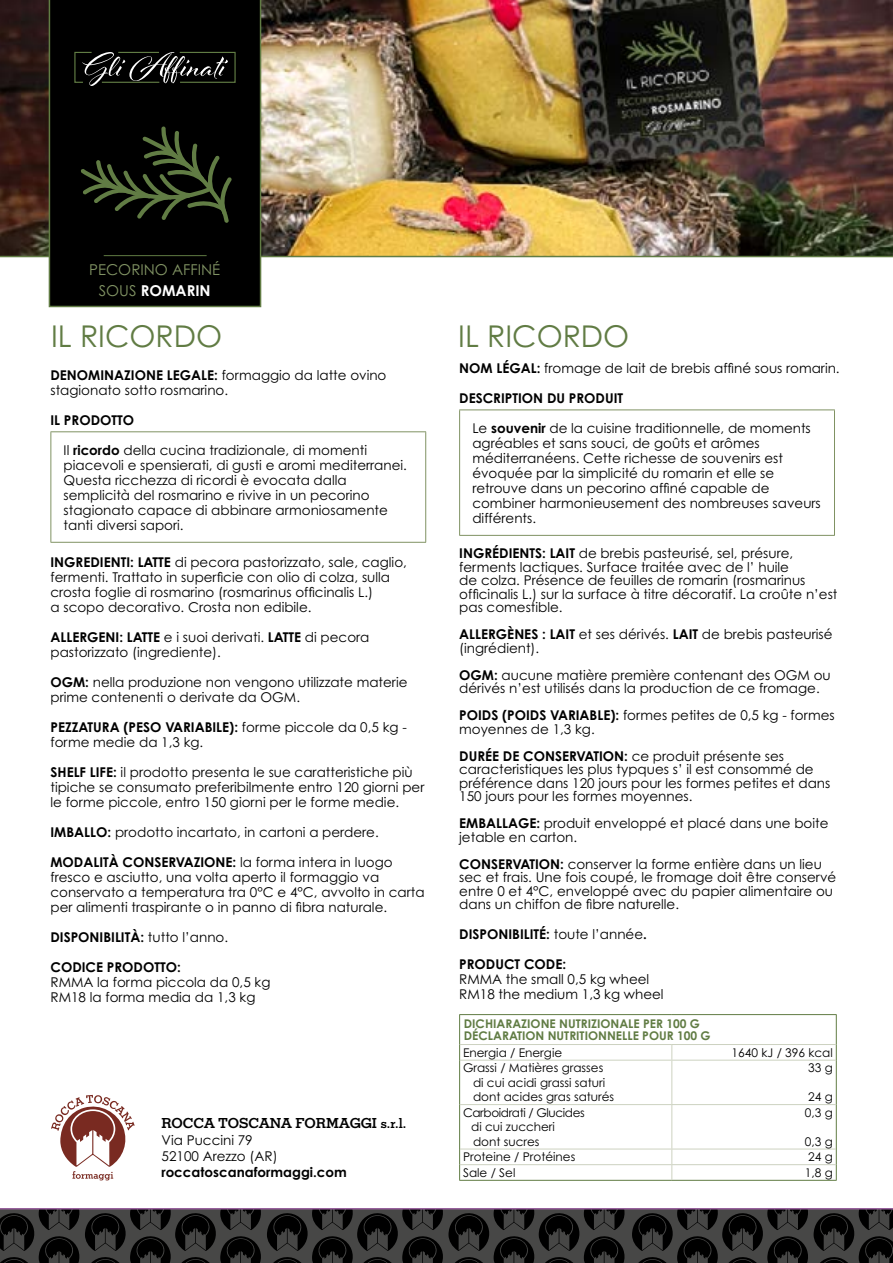
<style>
.page{position:relative;width:893px;height:1263px;background:#fff}
.page>*{position:absolute;margin:0;border:0;box-sizing:border-box;transform-origin:0 0}
.t1{font:30px "Century Gothic Std";color:#617c44}
.t2{font:500 15px "Stymie";color:#000}
.t3{font:15px/21px "Century Gothic Std";color:#809263;text-align:center}
.t4{font:13.5px/15px "Century Gothic Std";color:#000}
.t5{font:700 13.5px "Century Gothic Std";color:#000}
.t6{font:12px/14.4px "Century Gothic Std";color:#000}
.t7{font:700 12px/12px "Century Gothic Std";color:#617c44}
.s1{font-weight:700;color:#fff}
.s2{font-weight:700}
.s3{font-weight:400}
</style>
<div class="page">
<img style="left:0;top:0;width:893px;height:257px">
<div style="left:49px;top:0;width:212px;height:307px;background:#000"></div>
<div style="left:179px;top:52px;width:57px;height:31px;border:1px solid #617c44"></div>
<svg style="left:74px;top:51px;width:154px;height:35px;background:#292b28"></svg>
<hr style="left:50px;top:431px;width:376px;height:1px;background:#809263">
<hr style="left:50px;top:432px;width:1px;height:110px;background:#809263">
<hr style="left:425px;top:432px;width:1px;height:110px;background:#809263">
<hr style="left:50px;top:542px;width:376px;height:1px;background:#809263">
<hr style="left:459px;top:409px;width:376px;height:1px;background:#809263">
<hr style="left:459px;top:410px;width:1px;height:125px;background:#809263">
<hr style="left:834px;top:410px;width:1px;height:125px;background:#809263">
<hr style="left:459px;top:535px;width:376px;height:1px;background:#809263">
<svg style="left:460px;top:1045px;width:376px;height:50px"></svg>
<hr style="left:459px;top:1014px;width:213px;height:1px;background:#617c44">
<hr style="left:672px;top:1014px;width:165px;height:1px;background:#617c44">
<svg style="left:459px;top:1015px;width:1px;height:45px"></svg>
<svg style="left:836px;top:1015px;width:1px;height:45px"></svg>
<hr style="left:459px;top:1060px;width:1px;height:44px;background:#617c44">
<hr style="left:836px;top:1060px;width:1px;height:44px;background:#617c44">
<hr style="left:460px;top:1044px;width:212px;height:1px;background:#cdd2c0">
<hr style="left:672px;top:1044px;width:164px;height:1px;background:#cdd2c0">
<svg style="left:671px;top:1045px;width:1px;height:15px"></svg>
<hr style="left:460px;top:1060px;width:212px;height:1px;background:#cdd2c0">
<hr style="left:672px;top:1060px;width:164px;height:1px;background:#cdd2c0">
<hr style="left:671px;top:1060px;width:1px;height:44px;background:#cdd2c0">
<svg style="left:0;top:1095px;width:893px;height:168px"></svg>
<hr style="left:104px;top:255px;width:103px;height:1px;background:#617c44">
<svg style="left:81px;top:126px;width:151px;height:97px;background:#151c0f"></svg>
<p class="t3" style="left:89px;top:259px;width:133px">PECORINO AFFINÉ<br>SOUS <span class="s1">ROMARIN</span></p>
<h1 class="t1" style="left:51px;top:318px;width:173px">IL RICORDO</h1>
<h1 class="t1" style="left:458px;top:318px;width:173px">IL RICORDO</h1>
<p class="t4" style="left:50px;top:368px;width:337px"><span class="s2">DENOMINAZIONE LEGALE:</span> formaggio da latte ovino stagionato sotto rosmarino.</p>
<p class="t4" style="left:64px;top:406px;width:305px;line-height:29.1px;text-indent:-13px"><span class="s2">IL PRODOTTO<br></span>Il <span class="s2">ricordo</span> della cucina tradizionale, di momenti</p>
<p class="t4" style="left:64px;top:457px;width:345px">piacevoli e spensierati, di gusti e aromi mediterranei.<br>Questa ricchezza di ricordi è evocata dalla semplicità del rosmarino e rivive in un pecorino stagionato capace di abbinare armoniosamente tanti diversi sapori.</p>
<p class="t4" style="left:50px;top:554px;width:358px"><span class="s2">INGREDIENTI: LATTE</span> di pecora pastorizzato, sale, caglio, fermenti. Trattato in superficie con olio di colza, sulla crosta foglie di rosmarino (rosmarinus officinalis L.)<br>a scopo decorativo. Crosta non edibile.</p>
<p class="t4" style="left:50px;top:629px;width:320px"><span class="s2">ALLERGENI: LATTE</span> e i suoi derivati. <span class="s2">LATTE</span> di pecora pastorizzato (ingrediente).</p>
<p class="t4" style="left:50px;top:674px;width:358px"><span class="s2">OGM:</span> nella produzione non vengono utilizzate materie prime contenenti o derivate da OGM.</p>
<p class="t4" style="left:50px;top:719px;width:358px"><span class="s2">PEZZATURA (PESO VARIABILE):</span> forme piccole da 0,5 kg - forme medie da 1,3 kg.</p>
<p class="t4" style="left:50px;top:764px;width:375px"><span class="s2">SHELF LIFE:</span> il prodotto presenta le sue caratteristiche più tipiche se consumato preferibilmente entro 120 giorni per le forme piccole, entro 150 giorni per le forme medie.</p>
<p class="t4" style="left:50px;top:824px;width:330px"><span class="s2">IMBALLO:</span> prodotto incartato, in cartoni a perdere.</p>
<p class="t4" style="left:50px;top:854px;width:376px"><span class="s2">MODALITÀ CONSERVAZIONE:</span> la forma intera in luogo fresco e asciutto, una volta aperto il formaggio va conservato a temperatura tra 0°C e 4°C, avvolto in carta per alimenti traspirante o in panno di fibra naturale.</p>
<p class="t5" style="left:50px;top:928px;width:179px">DISPONIBILITÀ: <span class="s3">tutto l’anno.</span></p>
<p class="t5" style="left:50px;top:958px;width:132px">CODICE PRODOTTO:</p>
<p class="t4" style="left:50px;top:974px;width:221px">RMMA la forma piccola da 0,5 kg<br>RM18 la forma media da 1,3 kg</p>
<p class="t2" style="left:162px;top:1115px;width:246px">ROCCA TOSCANA FORMAGGI s.r.l.</p>
<p class="t4" style="left:162px;top:1131px;width:118px;line-height:16.2px">Via Puccini 79<br>52100 Arezzo (AR)</p>
<p class="t5" style="left:162px;top:1164px;width:187px">roccatoscanaformaggi.com</p>
<p class="t4" style="left:459px;top:361px;width:382px"><span class="s2">NOM LÉGAL:</span> fromage de lait de brebis affiné sous romarin.</p>
<p class="t4" style="left:472px;top:384px;width:340px;line-height:29.1px;text-indent:-13px"><span class="s2">DESCRIPTION DU PRODUIT<br></span>Le <span class="s2">souvenir</span> de la cuisine traditionnelle, de moments</p>
<p class="t4" style="left:472px;top:435px;width:350px">agréables et sans souci, de goûts et arômes méditerranéens. Cette richesse de souvenirs est évoquée par la simplicité du romarin et elle se retrouve dans un pecorino affiné capable de combiner harmonieusement des nombreuses saveurs différents.</p>
<p class="t4" style="left:459px;top:546px;width:380px;line-height:13.5px"><span class="s2">INGRÉDIENTS: LAIT</span> de brebis pasteurisé, sel, présure, ferments lactiques. Surface traitée avec de l’ huile<br>de colza. Présence de feuilles de romarin (rosmarinus officinalis L.) sur la surface à titre décoratif. La croûte n’est pas comestible.</p>
<p class="t4" style="left:459px;top:627px;width:375px;line-height:13.5px"><span class="s2">ALLERGÈNES : LAIT</span> et ses dérivés. <span class="s2">LAIT</span> de brebis pasteurisé (ingrédient).</p>
<p class="t4" style="left:459px;top:668px;width:373px;line-height:13.5px"><span class="s2">OGM:</span> aucune matière première contenant des OGM ou dérivés n’est utilisés dans la production de ce fromage.</p>
<p class="t4" style="left:459px;top:708px;width:377px;line-height:13.5px"><span class="s2">POIDS (POIDS VARIABLE):</span> formes petites de 0,5 kg - formes moyennes de 1,3 kg.</p>
<p class="t4" style="left:459px;top:749px;width:373px;line-height:13.5px"><span class="s2">DURÉE DE CONSERVATION:</span> ce produit présente ses caracteristiques les plus typques s’ il est consommé de préférence dans 120 jours pour les formes petites et dans 150 jours pour les formes moyennes.</p>
<p class="t4" style="left:459px;top:816px;width:371px;line-height:13.5px"><span class="s2">EMBALLAGE:</span> produit enveloppé et placé dans une boite jetable en carton.</p>
<p class="t4" style="left:459px;top:857px;width:379px;line-height:13.5px"><span class="s2">CONSERVATION:</span> conserver la forme entière dans un lieu sec et frais. Une fois coupé, le fromage doit être conservé entre 0 et 4°C, enveloppé avec du papier alimentaire ou dans un chiffon de fibre naturelle.</p>
<p class="t5" style="left:459px;top:926px;width:189px">DISPONIBILITÉ: <span class="s3">toute l’année</span>.</p>
<p class="t5" style="left:459px;top:956px;width:108px">PRODUCT CODE:</p>
<p class="t4" style="left:459px;top:972px;width:206px">RMMA the small 0,5 kg wheel<br>RM18 the medium 1,3 kg wheel</p>
<p class="t7" style="left:464px;top:1017px;width:248px">DICHIARAZIONE NUTRIZIONALE PER 100 G<br>DÉCLARATION NUTRITIONNELLE POUR 100 G</p>
<p class="t6" style="left:463px;top:1045px;width:101px">Energia / Energie</p>
<p class="t6" style="left:732px;top:1045px;width:103px">1640 kJ / 396 kcal</p>
<p class="t6" style="left:473px;top:1061px;width:143px;text-indent:-10px">Grassi / Matières grasses di cui acidi grassi saturi dont acides gras saturés</p>
<p class="t6" style="left:808px;top:1061px;width:26px">33 g</p>
<p class="t6" style="left:808px;top:1089px;width:26px">24 g</p>
<p class="t6" style="left:471px;top:1105px;width:115px;text-indent:-8px">Carboidrati / Glucides di cui zuccheri dont sucres</p>
<p class="t6" style="left:805px;top:1105px;width:30px">0,3 g</p>
<p class="t6" style="left:805px;top:1134px;width:30px">0,3 g</p>
<p class="t6" style="left:463px;top:1149px;width:114px">Proteine / Protéines</p>
<p class="t6" style="left:808px;top:1149px;width:26px">24 g</p>
<p class="t6" style="left:463px;top:1165px;width:54px">Sale / Sel</p>
<p class="t6" style="left:805px;top:1165px;width:30px">1,8 g</p>
</div>
